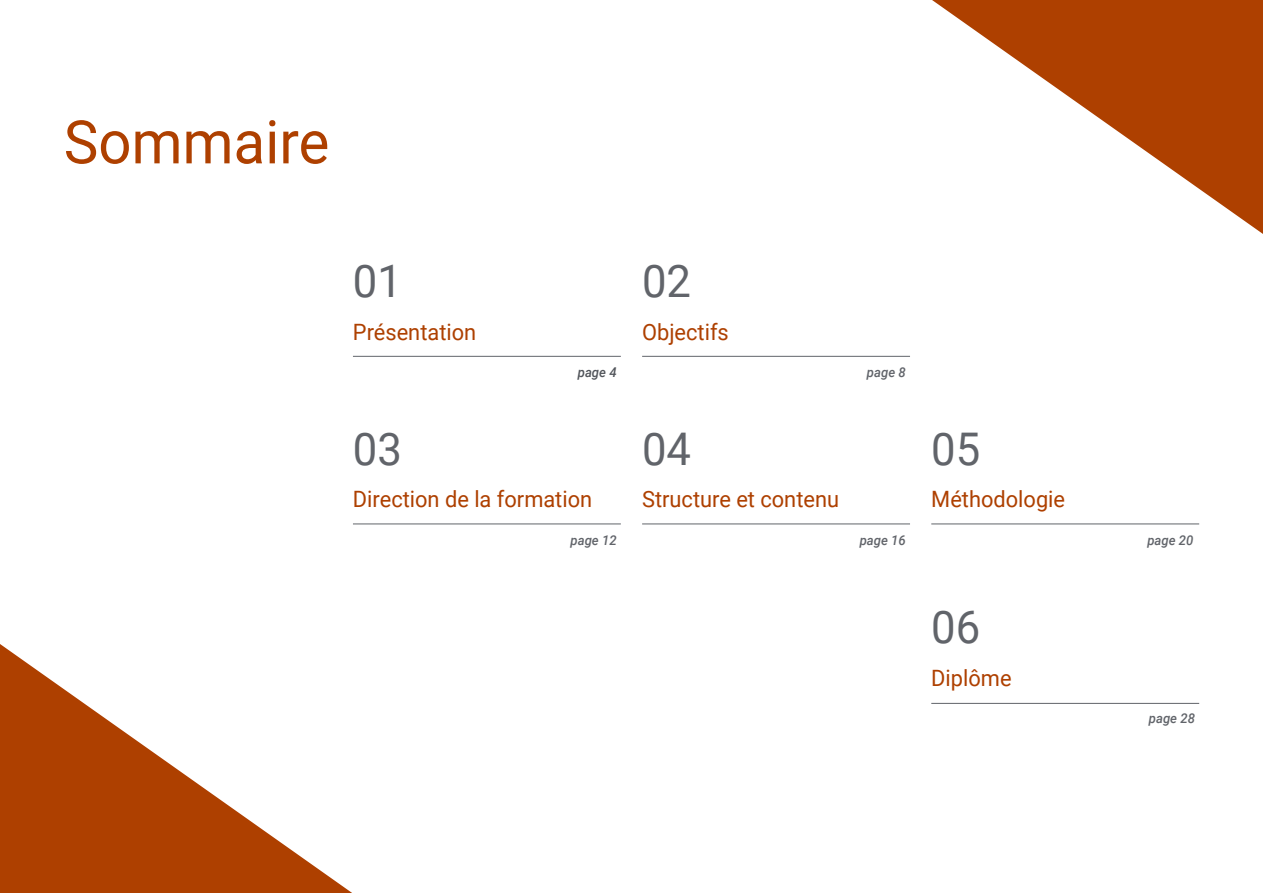
<style>
.page{position:relative;width:1263px;height:893px;background:#fff}
.page>*{position:absolute;margin:0;border:0;box-sizing:border-box;transform-origin:0 0}
.t1{font:60px "Roboto";color:#ae4000}
.t2{font:45px "Roboto";color:#61646a}
.t3{font:22.5px "Roboto";color:#ae4000}
.t4{font:italic 500 13.5px "Roboto";color:#61646a}
.t5{font:italic 500 13.5px "Roboto";color:#52555b}
</style>
<div class="page">
<svg style="left:0;top:644px;width:352px;height:249px"></svg>
<svg style="left:932px;top:0;width:331px;height:234px"></svg>
<hr style="left:931px;top:703px;width:268px;height:1px;background:#61646a">
<hr style="left:353px;top:356px;width:268px;height:1px;background:#61646a">
<hr style="left:642px;top:356px;width:268px;height:1px;background:#61646a">
<hr style="left:642px;top:524px;width:268px;height:1px;background:#61646a">
<hr style="left:931px;top:524px;width:268px;height:1px;background:#61646a">
<hr style="left:353px;top:524px;width:268px;height:1px;background:#61646a">
<h1 class="t1" style="left:64px;top:100px;width:267px">Sommaire</h1>
<h2 class="t2" style="left:353px;top:250px;width:51px">01</h2>
<h2 class="t2" style="left:642px;top:250px;width:51px">02</h2>
<p class="t3" style="left:353px;top:316px;width:125px">Présentation</p>
<p class="t3" style="left:642px;top:316px;width:88px">Objectifs</p>
<h2 class="t2" style="left:353px;top:417px;width:51px">03</h2>
<p class="t5" style="left:578px;top:363px;width:40px">page 4</p>
<p class="t4" style="left:867px;top:363px;width:40px">page 8</p>
<h2 class="t2" style="left:642px;top:417px;width:51px">04</h2>
<h2 class="t2" style="left:931px;top:417px;width:51px">05</h2>
<p class="t3" style="left:353px;top:483px;width:241px">Direction de la formation</p>
<p class="t3" style="left:642px;top:483px;width:198px">Structure et contenu</p>
<p class="t3" style="left:931px;top:483px;width:135px">Méthodologie</p>
<p class="t4" style="left:570px;top:531px;width:48px">page 12</p>
<p class="t4" style="left:860px;top:531px;width:48px">page 16</p>
<p class="t4" style="left:1147px;top:531px;width:48px">page 20</p>
<h2 class="t2" style="left:931px;top:596px;width:51px">06</h2>
<p class="t3" style="left:931px;top:662px;width:82px">Diplôme</p>
<p class="t4" style="left:1149px;top:709px;width:48px">page 28</p>
</div>
